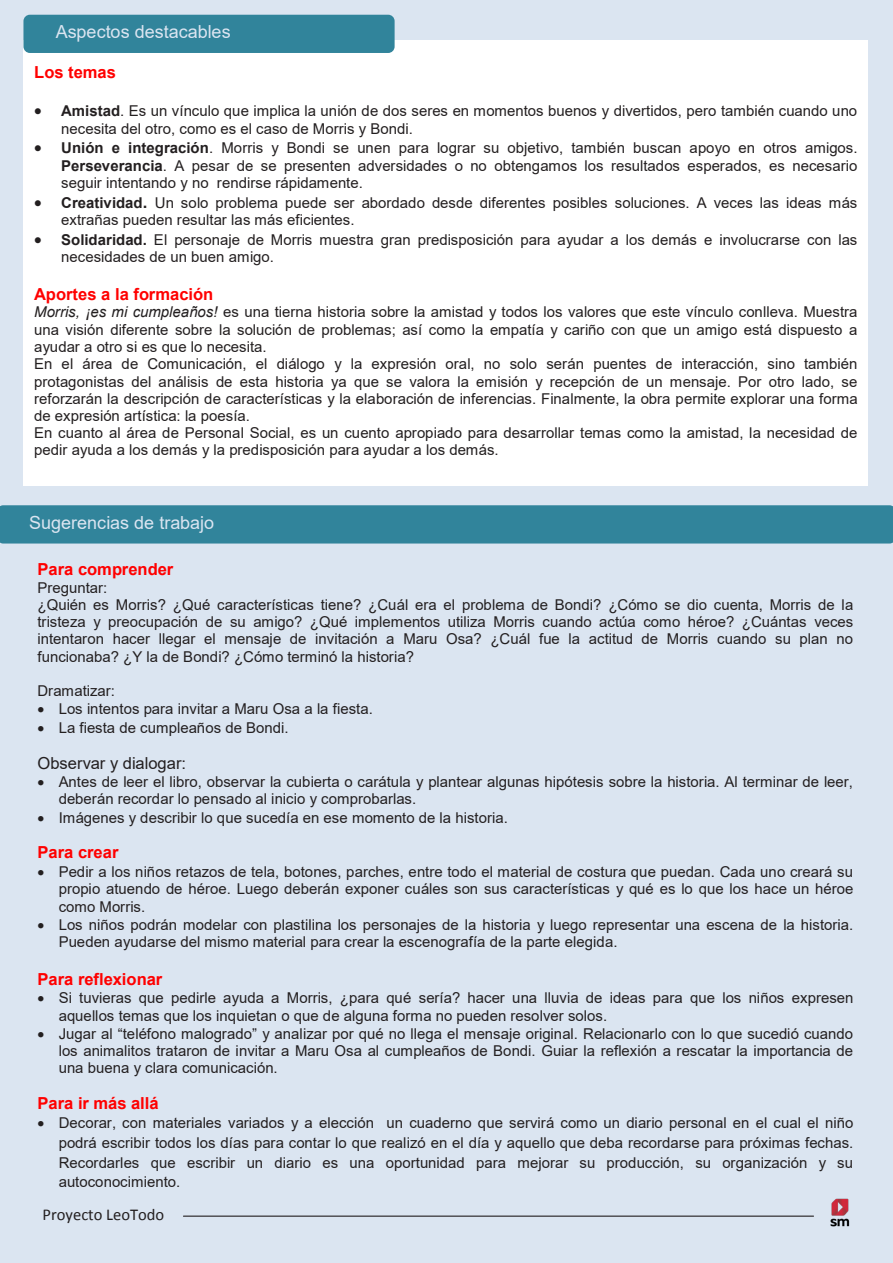
<style>
.page{position:relative;width:893px;height:1263px;background:#dbe5f1}
.page>*{position:absolute;margin:0;border:0;box-sizing:border-box;transform-origin:0 0}
.t1{font:18px "Arial";letter-spacing:.005em;color:#dbe5f1}
.t2{font:700 16.5px "Arial";color:#f00}
.t3{font:16.5px "Arial";color:#231f20}
.t4{font:16.5px "Calibri";color:#231f20}
.t5{font:15px/17.2px "Arial";color:#231f20}
.s1{font-weight:700}
.s2{font-weight:700;font-size:16.5px}
.s3{font-style:italic}
</style>
<div class="page">
<hr style="left:183px;top:1215px;width:630px;height:2px;background:#231f20">
<div style="left:23px;top:41px;width:845px;height:445px;background:#fff"></div>
<div style="left:0;top:505px;width:893px;height:38px;background:#31849b"></div>
<div style="left:23px;top:15px;width:372px;height:38px;background:#31849b;border-radius:6px"></div>
<img style="left:813px;top:1198px;width:37px;height:29px">
<p class="t1" style="left:56px;top:19px;width:176px">Aspectos destacables</p>
<p class="t2" style="left:34px;top:61px;width:83px">Los temas</p>
<p class="t5" style="left:61px;top:102px;width:797px;text-indent:-27px">• <span class="s1">Amistad</span>. Es un vínculo que implica la unión de dos seres en momentos buenos y divertidos, pero también cuando uno necesita del otro, como es el caso de Morris y Bondi.</p>
<p class="t5" style="left:61px;top:139px;width:798px;text-align:justify;text-indent:-27px">• <span class="s1">Unión e integración</span>. Morris y Bondi se unen para lograr su objetivo, también buscan apoyo en otros amigos.<br><span class="s1">Perseverancia</span>. A pesar de se presenten adversidades o no obtengamos los resultados esperados, es necesario seguir intentando y no rendirse rápidamente.</p>
<p class="t5" style="left:61px;top:193px;width:798px;line-height:17.7px;text-indent:-27px">• <span class="s1">Creatividad</span><span class="s2">.</span> Un solo problema puede ser abordado desde diferentes posibles soluciones. A veces las ideas más extrañas pueden resultar las más eficientes.</p>
<p class="t5" style="left:61px;top:231px;width:798px;text-indent:-27px">• <span class="s1">Solidaridad.</span> El personaje de Morris muestra gran predisposición para ayudar a los demás e involucrarse con las necesidades de un buen amigo.</p>
<p class="t2" style="left:34px;top:282px;width:180px">Aportes a la formación</p>
<p class="t5" style="left:34px;top:303px;width:825px"><span class="s3">Morris, ¡es mi cumpleaños!</span> es una tierna historia sobre la amistad y todos los valores que este vínculo conlleva. Muestra una visión diferente sobre la solución de problemas; así como la empatía y cariño con que un amigo está dispuesto a ayudar a otro si es que lo necesita.<br>En el área de Comunicación, el diálogo y la expresión oral, no solo serán puentes de interacción, sino también protagonistas del análisis de esta historia ya que se valora la emisión y recepción de un mensaje. Por otro lado, se reforzarán la descripción de características y la elaboración de inferencias. Finalmente, la obra permite explorar una forma de expresión artística: la poesía.<br>En cuanto al área de Personal Social, es un cuento apropiado para desarrollar temas como la amistad, la necesidad de pedir ayuda a los demás y la predisposición para ayudar a los demás.</p>
<p class="t1" style="left:29px;top:510px;width:186px">Sugerencias de trabajo</p>
<p class="t2" style="left:38px;top:557px;width:137px">Para comprender</p>
<p class="t5" style="left:38px;top:578px;width:817px">Preguntar:<br>¿Quién es Morris? ¿Qué características tiene? ¿Cuál era el problema de Bondi? ¿Cómo se dio cuenta, Morris de la tristeza y preocupación de su amigo? ¿Qué implementos utiliza Morris cuando actúa como héroe? ¿Cuántas veces intentaron hacer llegar el mensaje de invitación a Maru Osa? ¿Cuál fue la actitud de Morris cuando su plan no funcionaba? ¿Y la de Bondi? ¿Cómo terminó la historia?</p>
<p class="t5" style="left:38px;top:682px;width:79px">Dramatizar:</p>
<p class="t5" style="left:38px;top:700px;width:337px">• Los intentos para invitar a Maru Osa a la fiesta.</p>
<p class="t5" style="left:38px;top:719px;width:253px">• La fiesta de cumpleaños de Bondi.</p>
<p class="t3" style="left:38px;top:751px;width:150px">Observar y dialogar:</p>
<p class="t5" style="left:59px;top:773px;width:796px;text-indent:-21px">• Antes de leer el libro, observar la cubierta o carátula y plantear algunas hipótesis sobre la historia. Al terminar de leer, deberán recordar lo pensado al inicio y comprobarlas.</p>
<p class="t5" style="left:38px;top:809px;width:472px">• Imágenes y describir lo que sucedía en ese momento de la historia.</p>
<p class="t2" style="left:38px;top:841px;width:82px">Para crear</p>
<p class="t5" style="left:59px;top:863px;width:796px;text-align:justify;text-indent:-21px">• Pedir a los niños retazos de tela, botones, parches, entre todo el material de costura que puedan. Cada uno creará su propio atuendo de héroe. Luego deberán exponer cuáles son sus características y qué es lo que los hace un héroe como Morris.</p>
<p class="t5" style="left:59px;top:916px;width:796px;text-indent:-21px">• Los niños podrán modelar con plastilina los personajes de la historia y luego representar una escena de la historia.<br>Pueden ayudarse del mismo material para crear la escenografía de la parte elegida.</p>
<p class="t2" style="left:38px;top:967px;width:126px">Para reflexionar</p>
<p class="t5" style="left:59px;top:989px;width:796px;text-indent:-21px">• Si tuvieras que pedirle ayuda a Morris, ¿para qué sería? hacer una lluvia de ideas para que los niños expresen aquellos temas que los inquietan o que de alguna forma no pueden resolver solos.</p>
<p class="t5" style="left:59px;top:1025px;width:796px;text-align:justify;text-indent:-21px">• Jugar al “teléfono malogrado” y analizar por qué no llega el mensaje original. Relacionarlo con lo que sucedió cuando los animalitos trataron de invitar a Maru Osa al cumpleaños de Bondi. Guiar la reflexión a rescatar la importancia de una buena y clara comunicación.</p>
<p class="t2" style="left:38px;top:1092px;width:123px">Para ir más allá</p>
<p class="t5" style="left:59px;top:1112px;width:796px;line-height:19.8px;text-align:justify;text-indent:-21px">• Decorar, con materiales variados y a elección un cuaderno que servirá como un diario personal en el cual el niño podrá escribir todos los días para contar lo que realizó en el día y aquello que deba recordarse para próximas fechas.<br>Recordarles que escribir un diario es una oportunidad para mejorar su producción, su organización y su autoconocimiento.</p>
<p class="t4" style="left:43px;top:1204px;width:123px">Proyecto LeoTodo</p>
</div>
